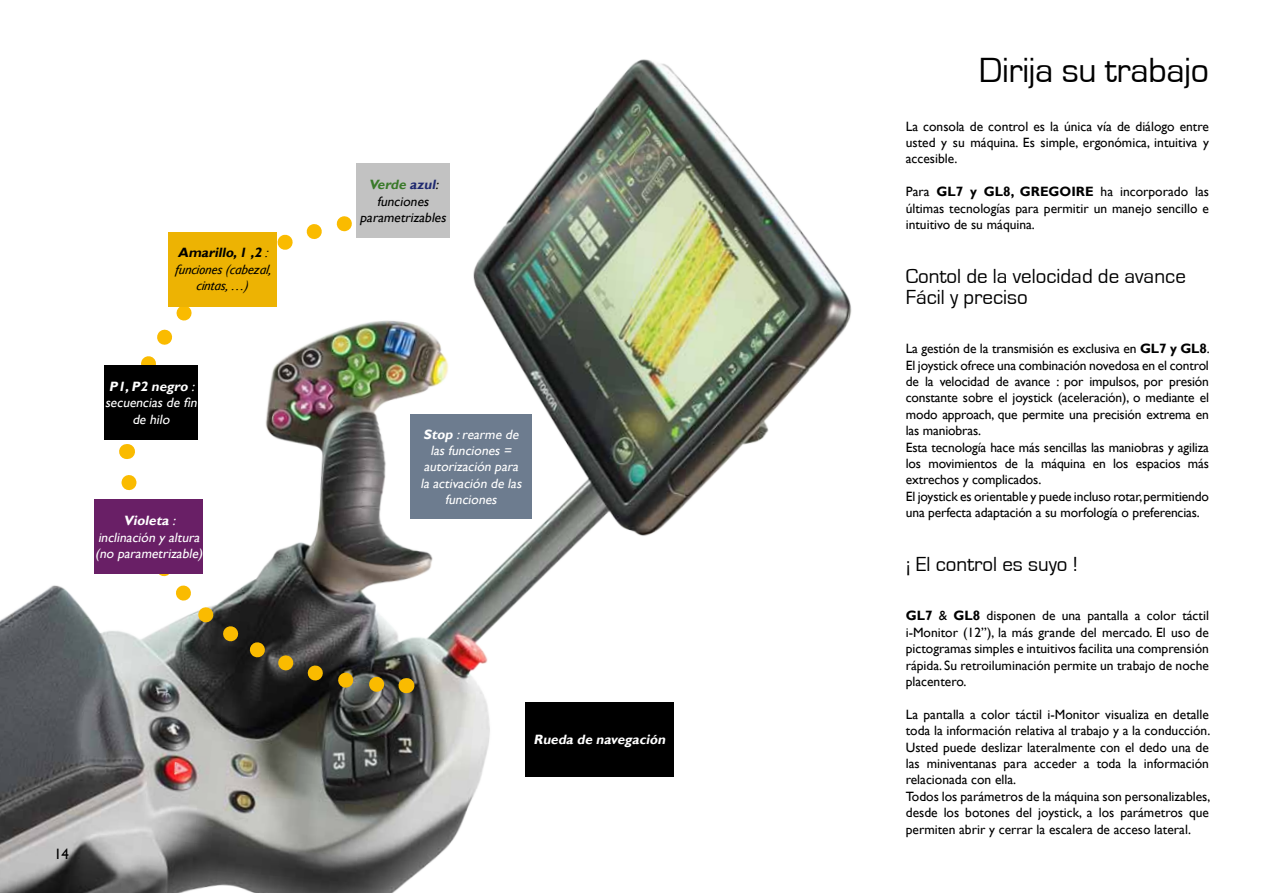
<style>
.page{position:relative;width:1263px;height:893px;background:#fff}
.page>*{position:absolute;margin:0;border:0;box-sizing:border-box;transform-origin:0 0}
.t1{font:36px "Eurostile";letter-spacing:-.01em;color:#000}
.t2{font:21px/21px "Eurostile";color:#000}
.t3{font:15px "Gill Sans";color:#000}
.t4{font:13.5px/16.4px "Gill Sans";color:#000;text-align:justify}
.t5{font:italic 13.5px/16.4px "Gill Sans";color:#fff;text-align:center}
.t6{font:italic 13.5px/16.4px "Gill Sans";color:#000;text-align:center}
.t7{font:italic 13.5px/16.4px "Gill Sans";color:#000;text-align:center}
.t8{font:italic 700 13.5px "Gill Sans";color:#fff}
.s1{font-weight:700}
.s2{font-weight:700;color:#3a7a2a}
.s3{font-weight:700;color:#1f2970}
</style>
<div class="page">
<img style="left:0;top:59px;width:852px;height:834px">
<div style="left:525px;top:703px;width:149px;height:74px;background:#000"></div>
<img style="left:111px;top:203px;width:280px;height:249px">
<svg style="left:112px;top:465px;width:294px;height:236px"></svg>
<svg style="left:127px;top:444px;width:1px;height:15px"></svg>
<svg style="left:406px;top:678px;width:1px;height:15px"></svg>
<div style="left:168px;top:232px;width:108px;height:74px;background:#edb303"></div>
<div style="left:356px;top:164px;width:94px;height:74px;background:#c2c2c2"></div>
<div style="left:95px;top:500px;width:108px;height:74px;background:#691f66"></div>
<div style="left:104px;top:366px;width:94px;height:74px;background:#000"></div>
<div style="left:410px;top:415px;width:121px;height:104px;background:#6d7c8f"></div>
<p class="t6" style="left:175px;top:245px;width:98px"><span class="s1">Amarillo,1 ,2</span> : funciones (cabezal, cintas, …)</p>
<p class="t5" style="left:105px;top:378px;width:96px"><span class="s1">P1,P2 negro</span> : secuencias de fin de hilo</p>
<p class="t5" style="left:95px;top:513px;width:112px"><span class="s1">Violeta</span> : inclinación y altura (no parametrizable)</p>
<p class="t3" style="left:54px;top:846px;width:16px">14</p>
<p class="t7" style="left:360px;top:177px;width:90px"><span class="s2">Verde</span> <span class="s3">azul</span>: funciones parametrizables</p>
<p class="t5" style="left:420px;top:426px;width:105px"><span class="s1">Stop</span> :rearme de las funciones = autorización para la activación de las funciones</p>
<p class="t8" style="left:533px;top:732px;width:136px">Rueda de navegación</p>
<h1 class="t1" style="left:979px;top:51px;width:232px">Dirija su trabajo</h1>
<p class="t4" style="left:906px;top:118px;width:305px">La consola de control es la única vía de diálogo entre usted y su máquina. Es simple, ergonómica, intuitiva y accesible.</p>
<p class="t4" style="left:906px;top:184px;width:305px">Para <span class="s1">GL7 y GL8, GREGOIRE</span> ha incorporado las últimas tecnologías para permitir un manejo sencillo e intuitivo de su máquina.</p>
<h2 class="t2" style="left:906px;top:266px;width:282px">Contol de la velocidad de avance<br>Fácil y preciso</h2>
<p class="t4" style="left:906px;top:341px;width:305px;text-align:left">La gestión de la transmisión es exclusiva en <span class="s1">GL7 y GL8</span>.<br>El joystick ofrece una combinación novedosa en el control de la velocidad de avance : por impulsos, por presión constante sobre el joystick (aceleración), o mediante el modo approach, que permite una precisión extrema en las maniobras.<br>Esta tecnología hace más sencillas las maniobras y agiliza los movimientos de la máquina en los espacios más extrechos y complicados.<br>El joystick es orientable y puede incluso rotar, permitiendo una perfecta adaptación a su morfología o preferencias.</p>
<h2 class="t2" style="left:906px;top:554px;width:174px">¡ El control es suyo !</h2>
<p class="t4" style="left:906px;top:608px;width:305px"><span class="s1">GL7</span> &amp; <span class="s1">GL8</span> disponen de una pantalla a color táctil i-Monitor (12’’), la más grande del mercado. El uso de pictogramas simples e intuitivos facilita una comprensión rápida. Su retroiluminación permite un trabajo de noche placentero.</p>
<p class="t4" style="left:906px;top:706px;width:306px;text-align:left">La pantalla a color táctil i-Monitor visualiza en detalle toda la información relativa al trabajo y a la conducción.<br>Usted puede deslizar lateralmente con el dedo una de las miniventanas para acceder a toda la información relacionada con ella.<br>Todos los parámetros de la máquina son personalizables, desde los botones del joystick, a los parámetros que permiten abrir y cerrar la escalera de acceso lateral.</p>
</div>
